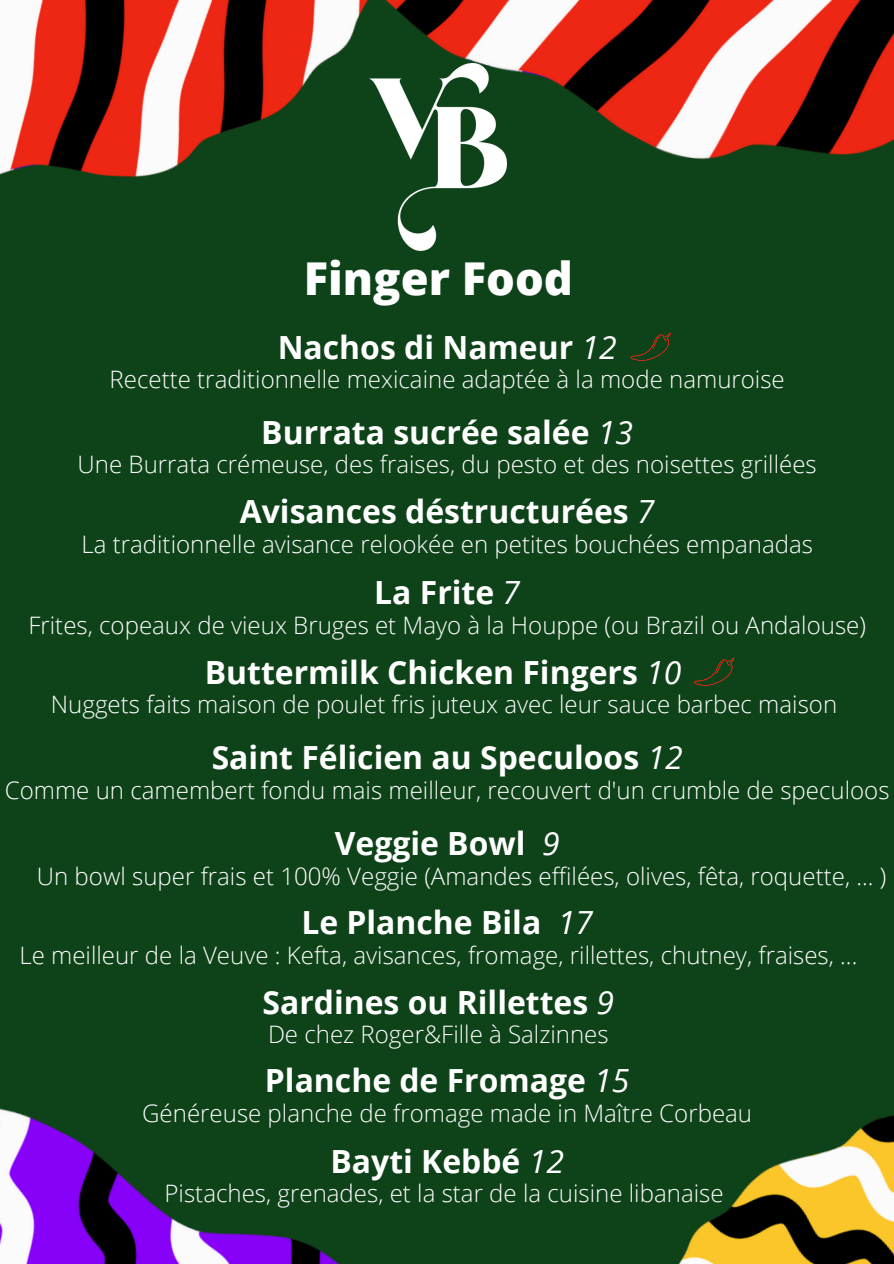
<style>
.page{position:relative;width:894px;height:1264px;background:#fff}
.page>*{position:absolute;margin:0;border:0;box-sizing:border-box;transform-origin:0 0}
.t1{font:800 45.3px "Open Sans";color:#fff}
.t2{font:700 31.95px "Open Sans";color:#fff}
.t3{font:300 24px "Open Sans";color:#fff}
.s1{font-weight:400;font-style:italic}
</style>
<div class="page">
<div style="left:0;top:0;width:893px;height:1263px;background:#0e4219"></div>
<img style="left:0;top:1108px;width:338px;height:155px">
<img style="left:679px;top:1115px;width:214px;height:148px">
<img style="left:611px;top:0;width:282px;height:336px">
<img style="left:0;top:0;width:611px;height:251px">
<svg style="left:694px;top:657px;width:40px;height:28px"></svg>
<svg style="left:630px;top:332px;width:40px;height:29px"></svg>
<p class="t1" style="left:303px;top:247px;width:271px">Finger Food</p>
<p class="t2" style="left:277px;top:324px;width:340px">Nachos di Nameur <span class="s1">12</span></p>
<p class="t3" style="left:109px;top:363px;width:676px">Recette traditionnelle mexicaine adaptée à la mode namuroise</p>
<p class="t2" style="left:261px;top:409px;width:373px">Burrata sucrée salée <span class="s1">13</span></p>
<p class="t3" style="left:78px;top:447px;width:740px">Une Burrata crémeuse, des fraises, du pesto et des noisettes grillées</p>
<p class="t2" style="left:240px;top:489px;width:416px">Avisances déstructurées <span class="s1">7</span></p>
<p class="t3" style="left:81px;top:527px;width:733px">La traditionnelle avisance relookée en petites bouchées empanadas</p>
<p class="t2" style="left:374px;top:570px;width:147px">La Frite <span class="s1">7</span></p>
<p class="t3" style="left:28px;top:608px;width:838px">Frites, copeaux de vieux Bruges et Mayo à la Houppe (ou Brazil ou Andalouse)</p>
<p class="t2" style="left:205px;top:649px;width:478px">Buttermilk Chicken Fingers <span class="s1">10</span></p>
<p class="t3" style="left:51px;top:687px;width:787px">Nuggets faits maison de poulet fris juteux avec leur sauce barbec maison</p>
<p class="t2" style="left:212px;top:735px;width:472px">Saint Félicien au Speculoos <span class="s1">12</span></p>
<p class="t3" style="left:5px;top:773px;width:886px">Comme un camembert fondu mais meilleur, recouvert d'un crumble de speculoos</p>
<p class="t2" style="left:334px;top:821px;width:226px">Veggie Bowl <span class="s1">9</span></p>
<p class="t3" style="left:37px;top:859px;width:850px">Un bowl super frais et 100% Veggie (Amandes effilées, olives, fêta, roquette, ... )</p>
<p class="t2" style="left:301px;top:899px;width:293px">Le Planche Bila <span class="s1">17</span></p>
<p class="t3" style="left:19px;top:937px;width:839px">Le meilleur de la Veuve : Kefta, avisances, fromage, rillettes, chutney, fraises, ...</p>
<p class="t2" style="left:262px;top:979px;width:353px">Sardines ou Rillettes <span class="s1">9</span></p>
<p class="t3" style="left:268px;top:1017px;width:342px">De chez Roger&amp;Fille à Salzinnes</p>
<p class="t2" style="left:265px;top:1057px;width:366px">Planche de Fromage <span class="s1">15</span></p>
<p class="t3" style="left:142px;top:1096px;width:611px">Généreuse planche de fromage made in Maître Corbeau</p>
<p class="t2" style="left:330px;top:1138px;width:235px">Bayti Kebbé <span class="s1">12</span></p>
<p class="t3" style="left:164px;top:1176px;width:560px">Pistaches, grenades, et la star de la cuisine libanaise</p>
</div>
